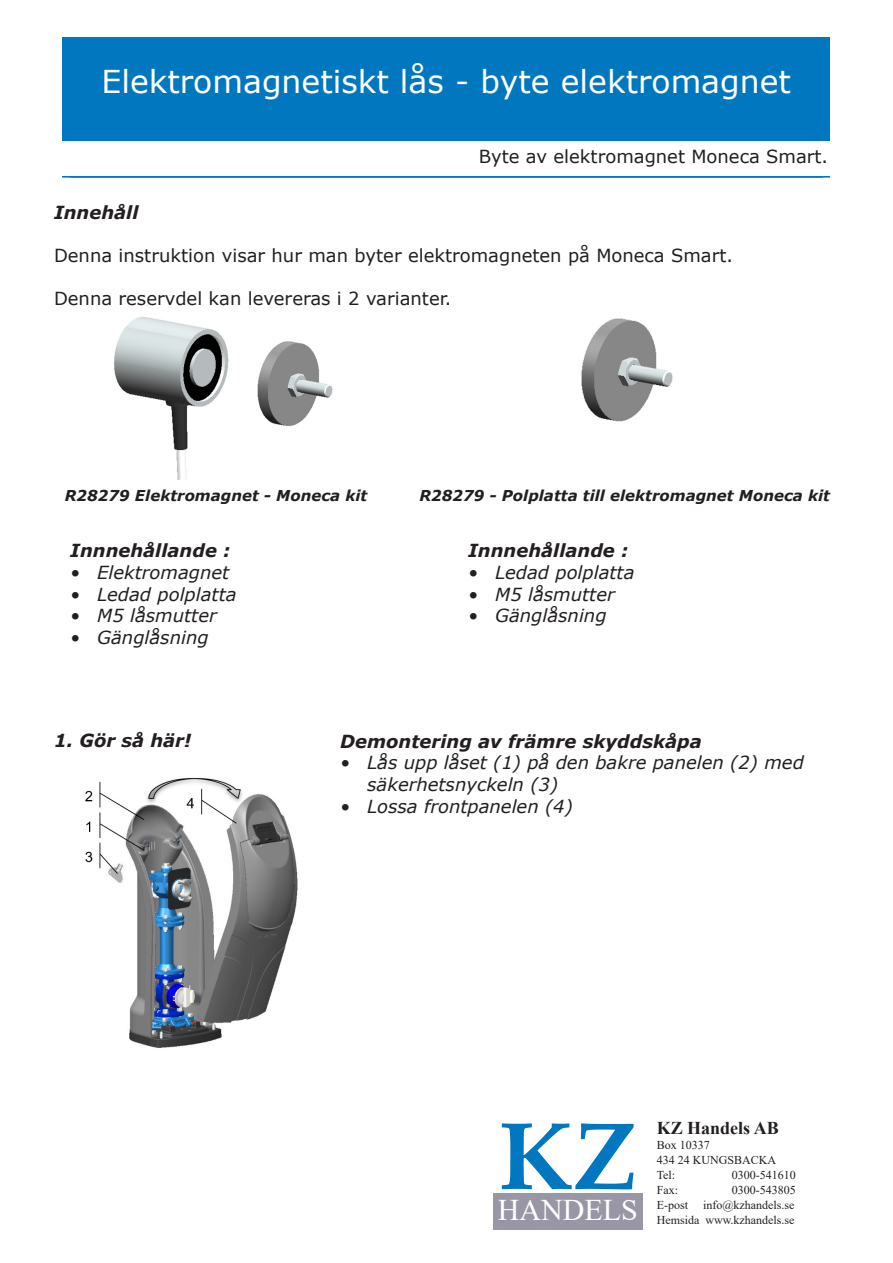
<style>
.page{position:relative;width:893px;height:1263px;background:#fff}
.page>*{position:absolute;margin:0;border:0;box-sizing:border-box;transform-origin:0 0}
.t1{font:700 96px "Book Antiqua";color:#0077be}
.t2{font:31.5px "Verdana";color:#fff}
.t3{font:30px "Times New Roman";color:#fff}
.t4{font:italic 18px/21.6px "Verdana";color:#231f20}
.t5{font:18px "Verdana";color:#231f20}
.t6{font:italic 700 18px "Verdana";color:#231f20}
.t7{font:700 18px "Times New Roman";color:#231f20}
.t8{font:italic 700 15px "Verdana";color:#231f20}
.t9{font:12px "Times New Roman";color:#231f20}
</style>
<div class="page">
<img style="left:63px;top:177px;width:479px;height:1px">
<div style="left:62px;top:176px;width:768px;height:1px;border:1px solid #0077be"></div>
<div style="left:62px;top:37px;width:768px;height:103px;background:#0077be"></div>
<img style="left:85px;top:778px;width:213px;height:270px">
<img style="left:113px;top:317px;width:220px;height:163px">
<img style="left:581px;top:318px;width:92px;height:104px">
<p class="t2" style="left:101px;top:60px;width:691px">Elektromagnetiskt lås - byte elektromagnet</p>
<p class="t5" style="left:479px;top:144px;width:351px">Byte av elektromagnet Moneca Smart.</p>
<p class="t6" style="left:54px;top:199px;width:86px">Innehåll</p>
<p class="t5" style="left:54px;top:243px;width:681px">Denna instruktion visar hur man byter elektromagneten på Moneca Smart.</p>
<p class="t5" style="left:54px;top:286px;width:399px">Denna reservdel kan levereras i 2 varianter.</p>
<p class="t8" style="left:65px;top:485px;width:304px">R28279 Elektromagnet - Moneca kit</p>
<p class="t8" style="left:419px;top:485px;width:412px">R28279 - Polplatta till elektromagnet Moneca kit</p>
<p class="t6" style="left:70px;top:538px;width:162px">Innnehållande :</p>
<p class="t4" style="left:70px;top:561px;width:161px">• Elektromagnet</p>
<p class="t4" style="left:70px;top:583px;width:168px">• Ledad polplatta</p>
<p class="t4" style="left:70px;top:605px;width:148px">• M5 låsmutter</p>
<p class="t4" style="left:70px;top:626px;width:140px">• Gänglåsning</p>
<p class="t6" style="left:468px;top:538px;width:162px">Innnehållande :</p>
<p class="t4" style="left:468px;top:561px;width:168px">• Ledad polplatta</p>
<p class="t4" style="left:468px;top:583px;width:148px">• M5 låsmutter</p>
<p class="t4" style="left:468px;top:605px;width:140px">• Gänglåsning</p>
<p class="t6" style="left:54px;top:728px;width:139px">1. Gör så här!</p>
<p class="t6" style="left:340px;top:728px;width:363px">Demontering av främre skyddskåpa</p>
<p class="t4" style="left:367px;top:752px;width:438px;text-indent:-27px">• Lås upp låset (1) på den bakre panelen (2) med säkerhetsnyckeln (3)</p>
<p class="t4" style="left:340px;top:795px;width:234px">• Lossa frontpanelen (4)</p>
<p class="t1" style="left:498px;top:1091px;width:140px">KZ</p>
<p class="t3" style="left:498px;top:1189px;width:141px">HANDELS</p>
<p class="t7" style="left:657px;top:1115px;width:124px">KZ Handels AB</p>
<p class="t9" style="left:657px;top:1137px;width:55px">Box 10337</p>
<p class="t9" style="left:657px;top:1152px;width:121px">434 24 KUNGSBACKA</p>
<p class="t9" style="left:657px;top:1167px;width:20px">Tel:</p>
<p class="t9" style="left:732px;top:1167px;width:65px">0300-541610</p>
<p class="t9" style="left:657px;top:1182px;width:23px">Fax:</p>
<p class="t9" style="left:732px;top:1182px;width:65px">0300-543805</p>
<p class="t9" style="left:657px;top:1197px;width:139px">E-post info@kzhandels.se</p>
<p class="t9" style="left:657px;top:1212px;width:139px">Hemsida www.kzhandels.se</p>
</div>
